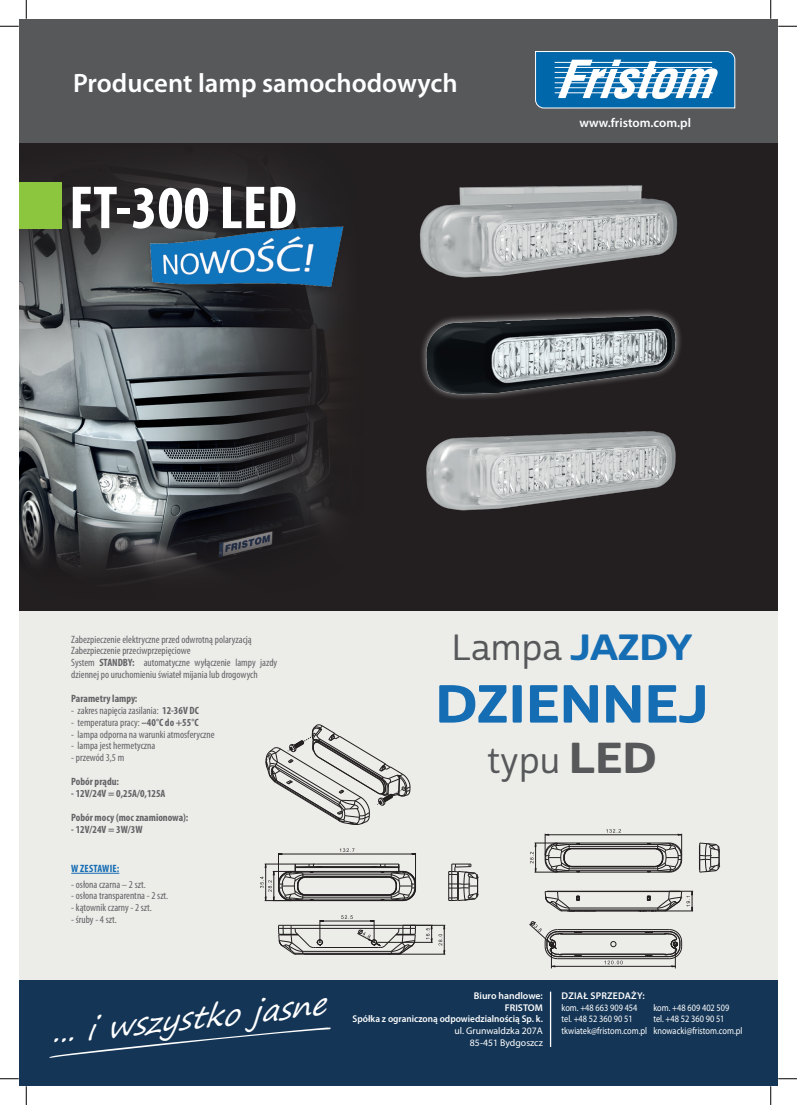
<style>
.page{position:relative;width:797px;height:1105px;background:#fff}
.page>*{position:absolute;margin:0;border:0;box-sizing:border-box;transform-origin:0 0}
.tabela_-_tekst{font:700 condensed 61.25px "Myriad Pro";color:#fff}
.t1{font:51.88px "Cabrito Sans Ext Ex B";color:#156db3}
.t2{font:35.38px "Cabrito Sans Nor Med";color:#57585a}
.t3{font:italic 29.88px "Segoe Print";color:#fff}
.t4{font:600 26.62px "Myriad Pro";color:#fff}
.t5{font:600 12.75px "Myriad Pro";color:#fff}
.tekst_-_opis_PL_8_5{font:condensed 10.62px/11.9px "Myriad Pro";color:#636366}
.tekst_-_opis_PL_8_5-2{font:700 condensed 10.62px "Myriad Pro";color:#636366}
.tekst_-_opis_PL_8_5-3{font:700 condensed 10.62px "Myriad Pro";letter-spacing:.02em;color:#156db3}
.t6{font:9.75px/11.8px "Myriad Pro";color:#fff;scale:.85 1}
.t7{font:600 9.75px "Myriad Pro";color:#fff;scale:.95 1}
.t8{font:9.75px "Myriad Pro";color:#fff}
.t9{font:600 9.75px "Myriad Pro";color:#fff}
.t10{font:600 9.75px "Myriad Pro";letter-spacing:.02em;color:#fff}
.s1{font-weight:700}
.s2{font-family:"Cabrito Sans Ext Ex B";color:#156db3}
.s3{font-family:"Cabrito Sans Ext Ex B";font-size:42px}
</style>
<div class="page">
<div style="left:19px;top:114px;width:758px;height:968px;background:#ecece9"></div>
<img style="left:19px;top:142px;width:758px;height:469px">
<div style="left:19px;top:19px;width:758px;height:123px;background:#57585a"></div>
<div style="left:19px;top:980px;width:758px;height:106px;background:#143555"></div>
<svg style="left:535px;top:51px;width:200px;height:12px;background:#3083b9"></svg>
<svg style="left:49px;top:1027px;width:282px;height:31px"></svg>
<hr style="left:550px;top:992px;width:1px;height:55px;background:#fff">
<div style="left:19px;top:182px;width:43px;height:46px;background:#8bc63e"></div>
<img style="left:130px;top:217px;width:200px;height:90px">
<hr style="left:278px;top:853px;width:1px;height:31px;background:#231f20">
<hr style="left:415px;top:853px;width:1px;height:31px;background:#231f20">
<hr style="left:388px;top:954px;width:57px;height:1px;background:#231f20">
<hr style="left:410px;top:925px;width:35px;height:1px;background:#231f20">
<hr style="left:306px;top:894px;width:82px;height:1px;background:#231f20">
<hr style="left:306px;top:877px;width:82px;height:1px;background:#231f20">
<hr style="left:306px;top:895px;width:82px;height:1px;background:#231f20">
<hr style="left:303px;top:897px;width:88px;height:1px;background:#231f20">
<hr style="left:303px;top:899px;width:88px;height:1px;background:#231f20">
<hr style="left:291px;top:871px;width:112px;height:1px;background:#231f20">
<hr style="left:306px;top:876px;width:82px;height:1px;background:#231f20">
<hr style="left:303px;top:874px;width:88px;height:1px;background:#231f20">
<hr style="left:303px;top:873px;width:88px;height:1px;background:#231f20">
<hr style="left:291px;top:900px;width:112px;height:1px;background:#231f20">
<hr style="left:313px;top:866px;width:67px;height:1px;background:#231f20">
<hr style="left:315px;top:864px;width:63px;height:1px;background:#231f20">
<hr style="left:295px;top:867px;width:103px;height:1px;background:#231f20">
<svg style="left:371px;top:864px;width:45px;height:37px"></svg>
<svg style="left:448px;top:864px;width:30px;height:37px"></svg>
<hr style="left:306px;top:954px;width:82px;height:1px;background:#231f20">
<hr style="left:303px;top:953px;width:88px;height:1px;background:#231f20">
<hr style="left:303px;top:951px;width:88px;height:1px;background:#231f20">
<hr style="left:291px;top:925px;width:112px;height:1px;background:#231f20">
<hr style="left:315px;top:947px;width:63px;height:1px;background:#231f20">
<hr style="left:295px;top:928px;width:104px;height:1px;background:#231f20">
<svg style="left:340px;top:848px;width:14px;height:4px"></svg>
<hr style="left:282px;top:854px;width:130px;height:1px;background:#231f20">
<svg style="left:260px;top:863px;width:62px;height:39px"></svg>
<svg style="left:438px;top:924px;width:7px;height:31px"></svg>
<hr style="left:323px;top:921px;width:47px;height:1px;background:#231f20">
<svg style="left:278px;top:920px;width:45px;height:35px"></svg>
<svg style="left:341px;top:915px;width:91px;height:40px"></svg>
<hr style="left:572px;top:849px;width:82px;height:1px;background:#231f20">
<hr style="left:572px;top:866px;width:82px;height:1px;background:#231f20">
<hr style="left:569px;top:868px;width:88px;height:1px;background:#231f20">
<hr style="left:569px;top:870px;width:88px;height:1px;background:#231f20">
<hr style="left:557px;top:843px;width:112px;height:1px;background:#231f20">
<hr style="left:557px;top:872px;width:112px;height:1px;background:#231f20">
<hr style="left:572px;top:848px;width:82px;height:1px;background:#231f20">
<hr style="left:569px;top:846px;width:88px;height:1px;background:#231f20">
<hr style="left:569px;top:844px;width:88px;height:1px;background:#231f20">
<hr style="left:557px;top:891px;width:112px;height:1px;background:#231f20">
<hr style="left:572px;top:911px;width:82px;height:1px;background:#231f20">
<hr style="left:569px;top:910px;width:88px;height:1px;background:#231f20">
<hr style="left:569px;top:908px;width:88px;height:1px;background:#231f20">
<svg style="left:544px;top:891px;width:52px;height:21px"></svg>
<svg style="left:699px;top:843px;width:21px;height:29px"></svg>
<hr style="left:581px;top:932px;width:64px;height:1px;background:#231f20">
<hr style="left:557px;top:958px;width:112px;height:1px;background:#231f20">
<hr style="left:557px;top:929px;width:112px;height:1px;background:#231f20">
<hr style="left:557px;top:931px;width:112px;height:1px;background:#231f20">
<hr style="left:557px;top:956px;width:112px;height:1px;background:#231f20">
<hr style="left:561px;top:954px;width:104px;height:1px;background:#231f20">
<hr style="left:561px;top:934px;width:104px;height:1px;background:#231f20">
<svg style="left:610px;top:941px;width:6px;height:6px"></svg>
<svg style="left:606px;top:829px;width:15px;height:4px"></svg>
<hr style="left:548px;top:834px;width:130px;height:1px;background:#231f20">
<svg style="left:647px;top:834px;width:35px;height:38px"></svg>
<svg style="left:530px;top:834px;width:50px;height:39px"></svg>
<svg style="left:638px;top:890px;width:55px;height:22px"></svg>
<svg style="left:604px;top:961px;width:18px;height:3px"></svg>
<hr style="left:555px;top:966px;width:116px;height:1px;background:#231f20">
<svg style="left:529px;top:921px;width:53px;height:47px"></svg>
<svg style="left:644px;top:929px;width:38px;height:39px"></svg>
<svg style="left:266px;top:724px;width:144px;height:101px"></svg>
<img style="left:330px;top:63px;width:447px;height:213px">
<img style="left:329px;top:425px;width:448px;height:108px">
<img style="left:329px;top:276px;width:448px;height:149px">
<hr style="left:71px;top:873px;width:48px;height:1px;background:#156db3">
<svg style="left:0;top:25px;width:19px;height:2px"></svg>
<svg style="left:778px;top:25px;width:19px;height:2px"></svg>
<svg style="left:0;top:1078px;width:19px;height:1px"></svg>
<svg style="left:778px;top:1078px;width:19px;height:1px"></svg>
<svg style="left:25px;top:0;width:2px;height:19px"></svg>
<svg style="left:25px;top:1086px;width:2px;height:19px"></svg>
<svg style="left:770px;top:0;width:1px;height:19px"></svg>
<svg style="left:770px;top:1086px;width:1px;height:19px"></svg>
<p class="t4" style="left:73px;top:66px;width:386px">Producent lamp samochodowych</p>
<p class="tabela_-_tekst" style="left:69px;top:169px;width:229px">FT-300 LED</p>
<p class="t5" style="left:579px;top:115px;width:113px">www.fristom.com.pl</p>
<p class="tekst_-_opis_PL_8_5" style="left:71px;top:633px;width:182px">Zabezpieczenie elektryczne przed odwrotną polaryzacją</p>
<p class="tekst_-_opis_PL_8_5" style="left:71px;top:645px;width:121px">Zabezpieczenie przeciwprzepięciowe</p>
<p class="tekst_-_opis_PL_8_5" style="left:71px;top:657px;width:207px">System <span class="s1">STANDBY:</span> automatyczne wyłączenie lampy jazdy dziennej po uruchomieniu świateł mijania lub drogowych</p>
<p class="tekst_-_opis_PL_8_5-2" style="left:71px;top:692px;width:68px">Parametry lampy:</p>
<p class="tekst_-_opis_PL_8_5" style="left:71px;top:704px;width:129px">- zakres napięcia zasilania: <span class="s1">12-36V DC</span></p>
<p class="tekst_-_opis_PL_8_5" style="left:71px;top:716px;width:129px">- temperatura pracy: <span class="s1">–40°C do +55°C</span></p>
<p class="tekst_-_opis_PL_8_5" style="left:71px;top:728px;width:145px">- lampa odporna na warunki atmosferyczne</p>
<p class="tekst_-_opis_PL_8_5" style="left:71px;top:740px;width:86px">- lampa jest hermetyczna</p>
<p class="tekst_-_opis_PL_8_5" style="left:71px;top:752px;width:54px">- przewód 3,5 m</p>
<p class="tekst_-_opis_PL_8_5-2" style="left:71px;top:775px;width:49px">Pobór prądu:</p>
<p class="tekst_-_opis_PL_8_5-2" style="left:71px;top:787px;width:96px">- 12V/24V = 0,25A/0,125A</p>
<p class="tekst_-_opis_PL_8_5-2" style="left:71px;top:810px;width:119px">Pobór mocy (moc znamionowa):</p>
<p class="tekst_-_opis_PL_8_5-2" style="left:71px;top:822px;width:73px">- 12V/24V = 3W/3W</p>
<p class="tekst_-_opis_PL_8_5-3" style="left:71px;top:862px;width:50px">W ZESTAWIE:</p>
<p class="tekst_-_opis_PL_8_5" style="left:71px;top:878px;width:76px">- osłona czarna – 2 szt.</p>
<p class="tekst_-_opis_PL_8_5" style="left:71px;top:890px;width:98px">- osłona transparentna - 2 szt.</p>
<p class="tekst_-_opis_PL_8_5" style="left:71px;top:902px;width:82px">- kątownik czarny - 2 szt.</p>
<p class="tekst_-_opis_PL_8_5" style="left:71px;top:914px;width:47px">- śruby - 4 szt.</p>
<p class="t2" style="left:451px;top:627px;width:242px">Lampa <span class="s2">JAZDY</span></p>
<p class="t1" style="left:435px;top:670px;width:275px">DZIENNEJ</p>
<p class="t2" style="left:487px;top:739px;width:171px">typu <span class="s3">LED</span></p>
<p class="t3" style="left:48px;top:1006px;width:277px;rotate:-6deg">... i wszystko jasne</p>
<p class="t9" style="left:474px;top:989px;width:70px">Biuro handlowe:</p>
<p class="t9" style="left:505px;top:1001px;width:40px">FRISTOM</p>
<p class="t7" style="left:352px;top:1013px;width:202px">Spółka z ograniczoną odpowiedzialnością Sp. k.</p>
<p class="t8" style="left:454px;top:1025px;width:90px">ul. Grunwaldzka 207A</p>
<p class="t8" style="left:470px;top:1036px;width:74px">85-451 Bydgoszcz</p>
<p class="t10" style="left:561px;top:989px;width:85px">DZIAŁ SPRZEDAŻY:</p>
<p class="t6" style="left:561px;top:1001px;width:102px">kom. +48 663 909 454 tel. +48 52 360 90 51 tkwiatek@fristom.com.pl</p>
<p class="t6" style="left:653px;top:1001px;width:91px">kom. +48 609 402 509</p>
<p class="t6" style="left:653px;top:1013px;width:85px">tel. +48 52 360 90 51</p>
<p class="t6" style="left:653px;top:1025px;width:106px">knowacki@fristom.com.pl</p>
</div>
